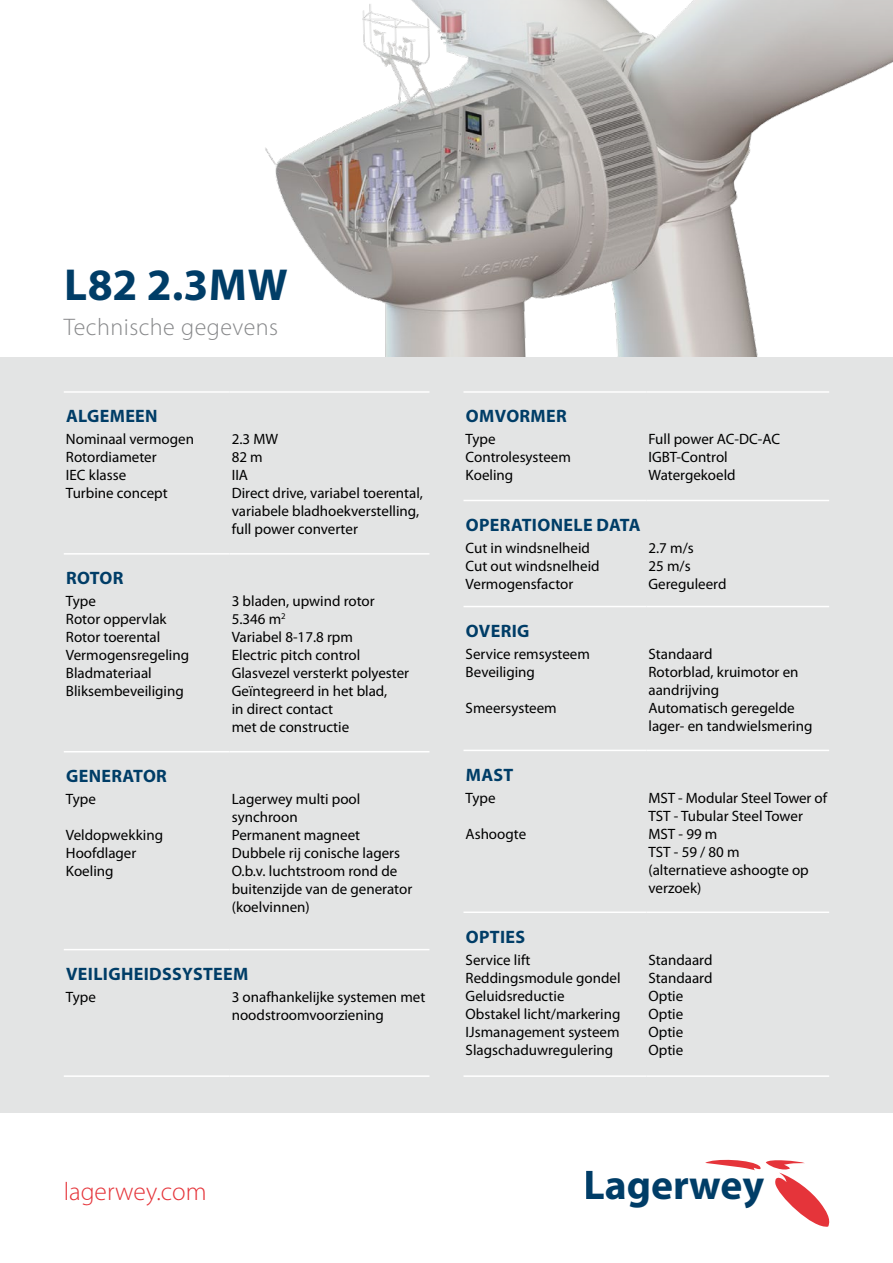
<style>
.page{position:relative;width:893px;height:1263px;background:#fff}
.page>*{position:absolute;margin:0;border:0;box-sizing:border-box;transform-origin:0 0}
.t1{font:700 45px "Myriad Pro";letter-spacing:.01em;color:#003d67}
.t2{font:700 41.7px "Myriad Pro";color:#003d67}
.t3{font:300 25.5px "Myriad Pro";color:#e5343a}
.t4{font:300 24px "Myriad Pro";letter-spacing:.02em;color:#87888a}
.t5{font:700 18px "Myriad Pro";letter-spacing:.02em;color:#003d67}
.t6{font:15px/18px "Myriad Pro";color:#000}
</style>
<div class="page">
<img style="left:265px;top:0;width:628px;height:357px">
<div style="left:0;top:357px;width:893px;height:906px;background:#e3e4e4"></div>
<div style="left:0;top:1113px;width:893px;height:150px;background:#fff"></div>
<hr style="left:64px;top:553px;width:166px;height:2px;background:#fff">
<hr style="left:230px;top:553px;width:199px;height:2px;background:#fff">
<hr style="left:64px;top:391px;width:166px;height:2px;background:#fff">
<hr style="left:230px;top:391px;width:199px;height:2px;background:#fff">
<hr style="left:64px;top:751px;width:166px;height:1px;background:#fff">
<hr style="left:230px;top:751px;width:199px;height:1px;background:#fff">
<hr style="left:64px;top:949px;width:166px;height:1px;background:#fff">
<hr style="left:230px;top:949px;width:199px;height:1px;background:#fff">
<hr style="left:64px;top:1075px;width:166px;height:2px;background:#fff">
<hr style="left:230px;top:1075px;width:199px;height:2px;background:#fff">
<hr style="left:463px;top:606px;width:183px;height:1px;background:#fff">
<hr style="left:646px;top:606px;width:183px;height:1px;background:#fff">
<hr style="left:463px;top:750px;width:183px;height:1px;background:#fff">
<hr style="left:646px;top:750px;width:183px;height:1px;background:#fff">
<hr style="left:463px;top:911px;width:183px;height:2px;background:#fff">
<hr style="left:646px;top:911px;width:183px;height:2px;background:#fff">
<hr style="left:463px;top:500px;width:183px;height:1px;background:#fff">
<hr style="left:646px;top:500px;width:183px;height:1px;background:#fff">
<hr style="left:463px;top:391px;width:183px;height:2px;background:#fff">
<hr style="left:646px;top:391px;width:183px;height:2px;background:#fff">
<hr style="left:463px;top:1075px;width:183px;height:2px;background:#fff">
<hr style="left:646px;top:1075px;width:183px;height:2px;background:#fff">
<svg style="left:705px;top:1160px;width:124px;height:67px"></svg>
<h1 class="t1" style="left:64px;top:256px;width:225px">L82 2.3MW</h1>
<h3 class="t4" style="left:64px;top:312px;width:216px">Technische gegevens</h3>
<p class="t5" style="left:66px;top:405px;width:93px">ALGEMEEN</p>
<p class="t6" style="left:66px;top:430px;width:130px">Nominaal vermogen<br>Rotordiameter<br>IEC klasse<br>Turbine concept</p>
<p class="t6" style="left:232px;top:430px;width:193px">2.3 MW<br>82 m<br>IIA<br>Direct drive, variabel toerental, variabele bladhoekverstelling, full power converter</p>
<p class="t5" style="left:66px;top:566px;width:59px">ROTOR</p>
<p class="t6" style="left:66px;top:592px;width:125px">Type<br>Rotor oppervlak<br>Rotor toerental<br>Vermogensregeling<br>Bladmateriaal<br>Bliksembeveiliging</p>
<p class="t6" style="left:232px;top:592px;width:179px">3 bladen, upwind rotor<br>5.346 m<sup>2<br></sup>Variabel 8-17.8 rpm<br>Electric pitch control<br>Glasvezel versterkt polyester<br>Geïntegreerd in het blad,<br>in direct contact<br>met de constructie</p>
<p class="t5" style="left:66px;top:764px;width:102px">GENERATOR</p>
<p class="t6" style="left:66px;top:790px;width:31px">Type</p>
<p class="t6" style="left:66px;top:826px;width:99px">Veldopwekking<br>Hoofdlager<br>Koeling</p>
<p class="t6" style="left:232px;top:790px;width:182px">Lagerwey multi pool synchroon<br>Permanent magneet<br>Dubbele rij conische lagers<br>O.b.v. luchtstroom rond de buitenzijde van de generator (koelvinnen)</p>
<p class="t5" style="left:66px;top:962px;width:184px">VEILIGHEIDSSYSTEEM</p>
<p class="t6" style="left:66px;top:988px;width:31px">Type</p>
<p class="t6" style="left:232px;top:988px;width:195px">3 onafhankelijke systemen met noodstroomvoorziening</p>
<p class="t5" style="left:466px;top:405px;width:103px">OMVORMER</p>
<p class="t6" style="left:466px;top:430px;width:107px">Type<br>Controlesysteem<br>Koeling</p>
<p class="t6" style="left:648px;top:430px;width:133px">Full power AC-DC-AC<br>IGBT-Control<br>Watergekoeld</p>
<p class="t5" style="left:466px;top:513px;width:176px">OPERATIONELE DATA</p>
<p class="t6" style="left:466px;top:539px;width:136px">Cut in windsnelheid<br>Cut out windsnelheid<br>Vermogensfactor</p>
<p class="t6" style="left:648px;top:539px;width:79px">2.7 m/s<br>25 m/s<br>Gereguleerd</p>
<p class="t5" style="left:466px;top:619px;width:65px">OVERIG</p>
<p class="t6" style="left:466px;top:645px;width:126px">Service remsysteem<br>Beveiliging</p>
<p class="t6" style="left:466px;top:699px;width:93px">Smeersysteem</p>
<p class="t6" style="left:648px;top:645px;width:166px">Standaard<br>Rotorblad, kruimotor en aandrijving<br>Automatisch geregelde lager- en tandwielsmering</p>
<p class="t5" style="left:466px;top:763px;width:49px">MAST</p>
<p class="t6" style="left:466px;top:788px;width:31px">Type</p>
<p class="t6" style="left:466px;top:824px;width:62px">Ashoogte</p>
<p class="t6" style="left:648px;top:788px;width:180px">MST - Modular Steel Tower of<br>TST - Tubular Steel Tower<br>MST - 99 m<br>TST - 59 / 80 m<br>(alternatieve ashoogte op verzoek)</p>
<p class="t5" style="left:466px;top:925px;width:61px">OPTIES</p>
<p class="t6" style="left:466px;top:950px;width:156px">Service lift<br>Reddingsmodule gondel<br>Geluidsreductie<br>Obstakel licht/markering<br>IJsmanagement systeem<br>Slagschaduwregulering</p>
<p class="t6" style="left:648px;top:950px;width:66px">Standaard<br>Standaard<br>Optie<br>Optie<br>Optie<br>Optie</p>
<h3 class="t3" style="left:64px;top:1176px;width:144px">lagerwey.com</h3>
<h2 class="t2" style="left:583px;top:1158px;width:182px">Lagerwey</h2>
</div>
